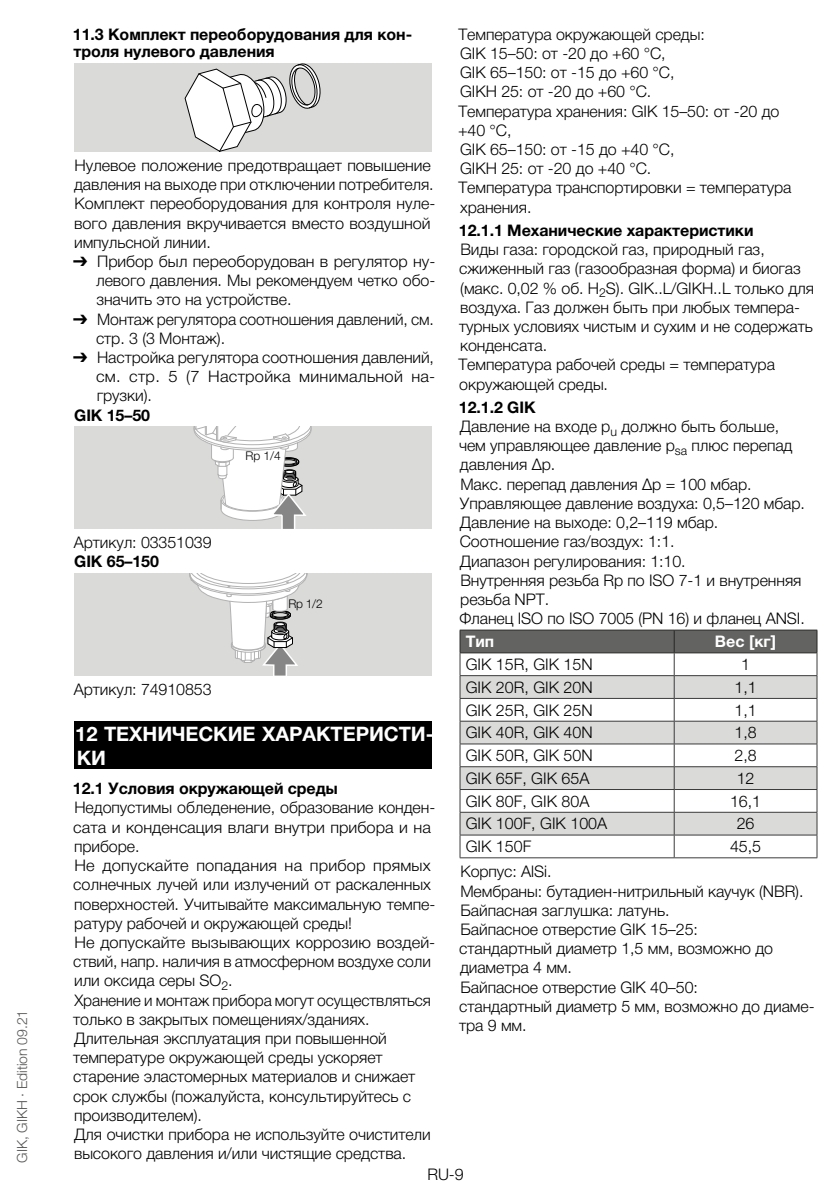
<style>
.page{position:relative;width:840px;height:1191px;background:#fff}
.page>*{position:absolute;margin:0;border:0;box-sizing:border-box;transform-origin:0 0}
.t1{font:700 20px "Helvetica Neue LT Pro";letter-spacing:-.005em;color:#fff}
.t2{font:300 16px/19.2px "Helvetica Neue LT Pro";letter-spacing:-.005em;color:#000}
.t3{font:700 16px/17.6px "Helvetica Neue LT Pro";letter-spacing:-.005em;color:#000}
.t4{font:700 16px "Helvetica Neue LT Pro";color:#fff}
.t5{font:300 14px "Helvetica Neue LT Pro";letter-spacing:-.005em;color:#575756}
.t6{font:300 12px "Helvetica Neue LT Pro";color:#000}
.s1{font-family:"Arial Unicode MS";font-weight:400}
.s2{font-weight:700}
</style>
<div class="page">
<div style="left:74px;top:721px;width:357px;height:48px;background:#000"></div>
<div style="left:74px;top:63px;width:357px;height:89px;background:#dadad9"></div>
<svg style="left:184px;top:63px;width:136px;height:89px"></svg>
<div style="left:74px;top:427px;width:357px;height:102px;background:#dadad9"></div>
<svg style="left:193px;top:427px;width:118px;height:102px"></svg>
<div style="left:74px;top:573px;width:357px;height:102px;background:#dadad9"></div>
<svg style="left:189px;top:573px;width:119px;height:102px"></svg>
<svg style="left:459px;top:630px;width:358px;height:227px"></svg>
<hr style="left:459px;top:857px;width:214px;height:1px;background:#3c3b3b">
<hr style="left:673px;top:857px;width:143px;height:1px;background:#3c3b3b">
<p class="t5" style="left:13px;top:1162px;width:154px;rotate:-90deg">GIK, GIKH · Edition 09.21</p>
<p class="t3" style="left:73px;top:25px;width:340px">11.3 Комплект переоборудования для кон&shy;троля нулевого давления</p>
<p class="t2" style="left:74px;top:155px;width:362px">Нулевое положение предотвращает повышение давления на выходе при отключении потребителя.<br>Комплект переоборудования для контроля нуле&shy;вого давления вкручивается вместо воздушной импульсной линии.</p>
<p class="t2" style="left:96px;top:251px;width:340px;text-align:justify;text-indent:-23px"><span class="s1">➔</span> Прибор был переоборудован в регулятор ну&shy;левого давления. Мы рекомендуем четко обо&shy;значить это на устройстве.</p>
<p class="t2" style="left:96px;top:309px;width:339px;text-indent:-23px"><span class="s1">➔</span> Монтаж регулятора соотношения давлений, см. стр. 3 (3 Монтаж).</p>
<p class="t2" style="left:96px;top:347px;width:341px;text-align:justify;text-indent:-23px"><span class="s1">➔</span> Настройка регулятора соотношения давлений, см. стр. 5 (7 Настройка минимальной на&shy;грузки).</p>
<p class="t3" style="left:74px;top:406px;width:77px">GIK 15–50</p>
<p class="t6" style="left:245px;top:448px;width:37px">Rp 1/4</p>
<p class="t2" style="left:74px;top:532px;width:139px">Артикул: 03351039</p>
<p class="t3" style="left:74px;top:552px;width:86px">GIK 65–150</p>
<p class="t6" style="left:288px;top:596px;width:36px">Rp 1/2</p>
<p class="t2" style="left:74px;top:679px;width:139px">Артикул: 74910853</p>
<p class="t1" style="left:75px;top:721px;width:215px">12 ТЕХНИЧЕСКИЕ ХАРА</p>
<p class="t1" style="left:316px;top:721px;width:41px">КТЕРИ</p>
<p class="t1" style="left:384px;top:721px;width:51px">СТИ-</p>
<p class="t1" style="left:77px;top:745px;width:28px">КИ</p>
<p class="t3" style="left:73px;top:779px;width:266px">12.1 Условия окружающей среды</p>
<p class="t2" style="left:73px;top:798px;width:363px">Недопустимы обледенение, образование конден&shy;сата и конденсация влаги внутри прибора и на приборе.<br>Не допускайте попадания на прибор прямых солнечных лучей или излучений от раскаленных поверхностей. Учитывайте максимальную темпе&shy;ратуру рабочей и окружающей среды!<br>Не допускайте вызывающих коррозию воздей&shy;ствий, напр. наличия в атмосферном воздухе соли или оксида серы SO<sub>2</sub>.<br>Хранение и монтаж прибора могут осуществляться только в закрытых помещениях/зданиях.<br>Длительная эксплуатация при повышенной температуре окружающей среды ускоряет старение эластомерных материалов и снижает срок службы (пожалуйста, консультируйтесь с производителем).<br>Для очистки прибора не используйте очистители высокого давления и/или чистящие средства.</p>
<p class="t2" style="left:457px;top:24px;width:335px">Температура окружающей среды:<br>GIK 15–50: от -20 до +60 °C,<br>GIK 65–150: от -15 до +60 °C,<br>GIKH 25: от -20 до +60 °C.<br>Температура хранения: GIK 15–50: от -20 до +40 °C,<br>GIK 65–150: от -15 до +40 °C,<br>GIKH 25: от -20 до +40 °C.<br>Температура транспортировки = температура хранения.</p>
<p class="t3" style="left:458px;top:221px;width:296px">12.1.1 Механические характеристики</p>
<p class="t2" style="left:458px;top:239px;width:357px">Виды газа: городской газ, природный газ, сжиженный газ (газообразная форма) и биогаз (макс. 0,02 % об. H<sub>2</sub>S). GIK..L/GIKH..L только для воздуха. Газ должен быть при любых темпера&shy;турных условиях чистым и сухим и не содержать конденсата.<br>Температура рабочей среды = температура окружающей среды.</p>
<p class="t2" style="left:458px;top:397px;width:347px"><span class="s2">12.1.2 GIK<br></span>Давление на входе p<sub>u</sub> должно быть больше, чем управляющее давление p<sub>sa</sub> плюс перепад давления Δp.<br>Макс. перепад давления Δp = 100 мбар.<br>Управляющее давление воздуха: 0,5–120 мбар.<br>Давление на выходе: 0,2–119 мбар.<br>Соотношение газ/воздух: 1:1.<br>Диапазон регулирования: 1:10.<br>Внутренняя резьба Rp по ISO 7-1 и внутренняя резьба NPT.<br>Фланец ISO по ISO 7005 (PN 16) и фланец ANSI.</p>
<p class="t4" style="left:465px;top:631px;width:30px">Тип</p>
<p class="t4" style="left:714px;top:631px;width:63px">Вес [кг]</p>
<p class="t2" style="left:465px;top:654px;width:128px">GIK 15R, GIK 15N</p>
<p class="t2" style="left:740px;top:654px;width:10px">1</p>
<p class="t2" style="left:465px;top:677px;width:128px">GIK 20R, GIK 20N</p>
<p class="t2" style="left:734px;top:677px;width:24px">1,1</p>
<p class="t2" style="left:465px;top:700px;width:128px">GIK 25R, GIK 25N</p>
<p class="t2" style="left:734px;top:700px;width:24px">1,1</p>
<p class="t2" style="left:465px;top:722px;width:128px">GIK 40R, GIK 40N</p>
<p class="t2" style="left:734px;top:722px;width:24px">1,8</p>
<p class="t2" style="left:465px;top:745px;width:128px">GIK 50R, GIK 50N</p>
<p class="t2" style="left:734px;top:745px;width:24px">2,8</p>
<p class="t2" style="left:465px;top:768px;width:125px">GIK 65F, GIK 65A</p>
<p class="t2" style="left:736px;top:768px;width:19px">12</p>
<p class="t2" style="left:465px;top:791px;width:125px">GIK 80F, GIK 80A</p>
<p class="t2" style="left:729px;top:791px;width:33px">16,1</p>
<p class="t2" style="left:465px;top:813px;width:143px">GIK 100F, GIK 100A</p>
<p class="t2" style="left:736px;top:813px;width:19px">26</p>
<p class="t2" style="left:465px;top:836px;width:67px">GIK 150F</p>
<p class="t2" style="left:729px;top:836px;width:33px">45,5</p>
<p class="t2" style="left:459px;top:861px;width:357px">Корпус: AlSi.<br>Мембраны: бутадиен-нитрильный каучук (NBR).<br>Байпасная заглушка: латунь.<br>Байпасное отверстие GIK 15–25:<br>стандартный диаметр 1,5 мм, возможно до диаметра 4 мм.<br>Байпасное отверстие GIK 40–50:<br>стандартный диаметр 5 мм, возможно до диаме&shy;тра 9 мм.</p>
<p class="t2" style="left:427px;top:1164px;width:38px">RU-9</p>
</div>
